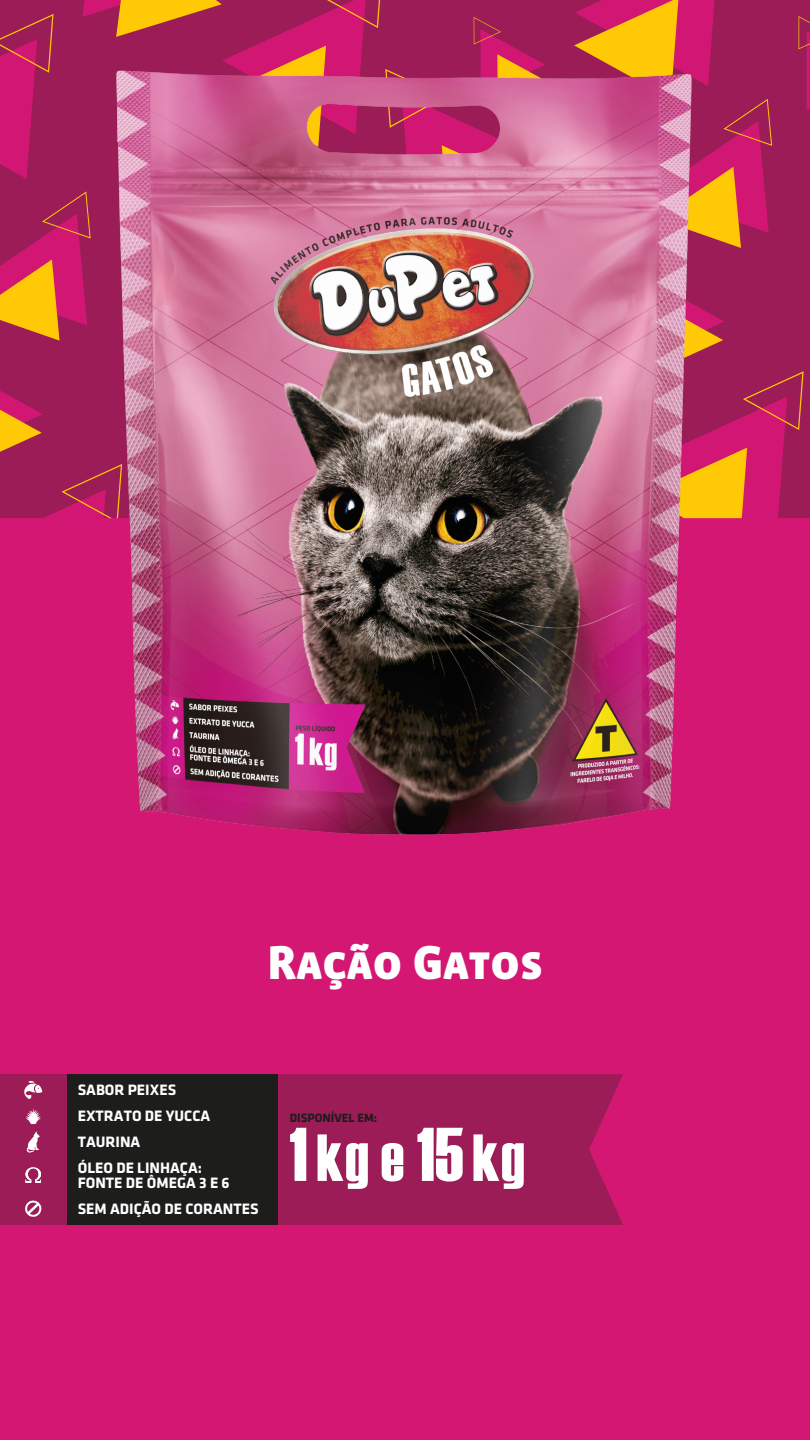
<style>
.page{position:relative;width:810px;height:1440px;background:#fff}
.page>*{position:absolute;margin:0;border:0;box-sizing:border-box;transform-origin:0 0}
.t1{font:66.45px "Haettenschweiler";color:#fff}
.t2{font:48.75px "Vista Sans SC Black";color:#fff}
.t3{font:700 15.6px/26px "Klavika";color:#fff}
.t4{font:700 12.45px "Klavika";color:#1d1d1b}
.s1{font-size:75.97px}
</style>
<div class="page">
<div style="left:0;top:518px;width:810px;height:922px;background:#d31773"></div>
<img style="left:2px;top:0;width:794px;height:835px">
<img style="left:0;top:0;width:2px;height:518px">
<img style="left:796px;top:0;width:14px;height:518px">
<div style="left:66px;top:1074px;width:212px;height:151px;background:#1d1d1b"></div>
<div style="left:278px;top:1074px;width:345px;height:151px;background:#9b1c56"></div>
<div style="left:0;top:1074px;width:66px;height:151px;background:#9b1c56"></div>
<svg style="left:25px;top:1167px;width:16px;height:16px"></svg>
<svg style="left:25px;top:1108px;width:16px;height:16px"></svg>
<svg style="left:25px;top:1200px;width:17px;height:17px"></svg>
<svg style="left:27px;top:1131px;width:13px;height:22px"></svg>
<svg style="left:24px;top:1081px;width:18px;height:18px"></svg>
<h2 class="t2" style="left:267px;top:938px;width:278px">Ração Gatos</h2>
<p class="t3" style="left:78px;top:1077px;width:134px">SABOR PEIXES<br>EXTRATO DE YUCCA</p>
<p class="t3" style="left:78px;top:1129px;width:64px">TAURINA</p>
<p class="t3" style="left:78px;top:1160px;width:153px;line-height:14.9px">ÓLEO DE LINHAÇA:<br>FONTE DE ÔMEGA 3 E 6</p>
<p class="t3" style="left:78px;top:1195px;width:182px">SEM ADIÇÃO DE CORANTES</p>
<p class="t4" style="left:290px;top:1111px;width:89px">DISPONÍVEL EM:</p>
<h1 class="t1" style="left:289px;top:1120px;width:237px"><span class="s1">1</span> kg e <span class="s1">15</span> kg</h1>
</div>
